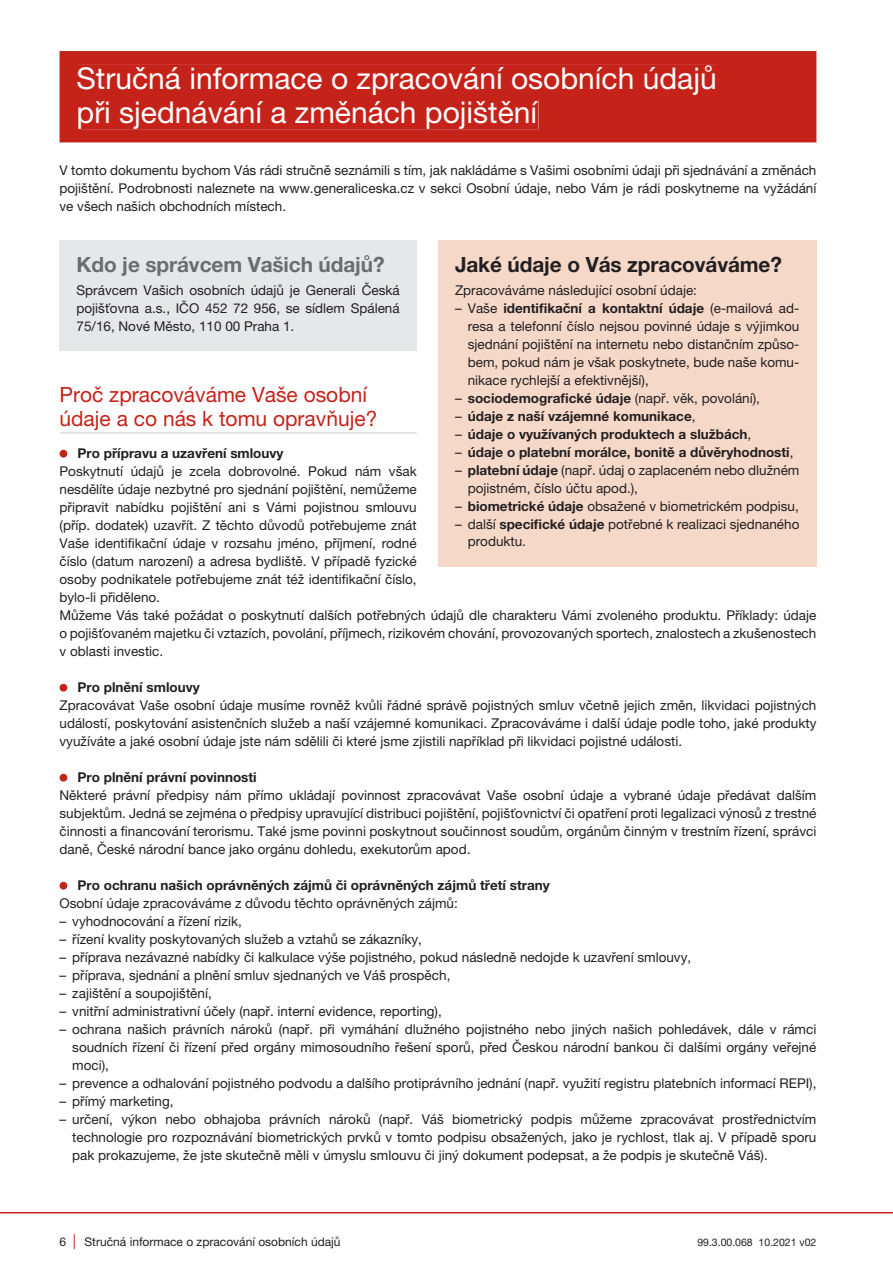
<style>
.page{position:relative;width:893px;height:1263px;background:#fff}
.page>*{position:absolute;margin:0;border:0;box-sizing:border-box;transform-origin:0 0}
.t1{font:30px/34.5px "Helvetica Neue LT Pro";color:#fff}
.t2{font:21px/24px "Helvetica Neue LT Pro";color:#c5221a}
.t3{font:700 21px "Helvetica Neue LT Pro";letter-spacing:-.005em;color:#231f20}
.t4{font:700 21px "Helvetica Neue LT Pro";letter-spacing:-.005em;color:#6c6d70}
.t5{font:13.5px/18px "Helvetica Neue LT Pro";color:#231f20;text-align:justify}
.t6{font:700 13.5px "Helvetica Neue LT Pro";color:#231f20}
.t7{font:12px "Helvetica Neue LT Pro";color:#231f20}
.t8{font:10.5px "Helvetica Neue LT Pro";color:#231f20}
.s1{font-weight:700}
.s2{font-weight:400}
.s3{font-size:15px;color:#c5221a}
</style>
<div class="page">
<hr style="left:60px;top:432px;width:357px;height:1px;background:#d1d2d4">
<div style="left:60px;top:450px;width:7px;height:8px;background:#c5221a;border-radius:50%"></div>
<div style="left:60px;top:684px;width:7px;height:8px;background:#c5221a;border-radius:50%"></div>
<div style="left:60px;top:774px;width:7px;height:8px;background:#c5221a;border-radius:50%"></div>
<div style="left:60px;top:882px;width:7px;height:8px;background:#c5221a;border-radius:50%"></div>
<div style="left:60px;top:51px;width:756px;height:91px;background:#c5221a"></div>
<div style="left:78px;top:65px;width:639px;height:30px;background:#c5221a"></div>
<div style="left:79px;top:101px;width:459px;height:28px;background:#c5221a"></div>
<div style="left:438px;top:240px;width:378px;height:327px;background:#f6d8c9"></div>
<div style="left:60px;top:240px;width:357px;height:111px;background:#e6e7e9"></div>
<hr style="left:0;top:1212px;width:893px;height:1px;background:#c5221a">
<h1 class="t1" style="left:77px;top:60px;width:642px">Stručná informace o zpracování osobních údajů při sjednávání a změnách pojištění</h1>
<p class="t5" style="left:60px;top:161px;width:758px">V tomto dokumentu bychom Vás rádi stručně seznámili s tím, jak nakládáme s Vašimi osobními údaji při sjednávání a změnách pojištění. Podrobnosti naleznete na www.generaliceska.cz v sekci Osobní údaje, nebo Vám je rádi poskytneme na vyžádání ve všech našich obchodních místech.</p>
<h2 class="t4" style="left:77px;top:252px;width:310px">Kdo je správcem Vašich údajů?</h2>
<p class="t5" style="left:77px;top:281px;width:325px">Správcem Vašich osobních údajů je Generali Česká pojišťovna a.s., IČO 452 72 956, se sídlem Spálená 75/16, Nové Město, 110 00 Praha 1.</p>
<h2 class="t3" style="left:455px;top:252px;width:329px">Jaké údaje o Vás zpracováváme?</h2>
<p class="t5" style="left:455px;top:281px;width:244px">Zpracováváme následující osobní údaje:</p>
<p class="t5" style="left:468px;top:299px;width:333px;text-indent:-13px">– Vaše <span class="s1">identifikační a kontaktní údaje</span> (e-mailová ad&shy;resa a telefonní číslo nejsou povinné údaje s výjimkou sjednání pojištění na internetu nebo distančním způso&shy;bem, pokud nám je však poskytnete, bude naše komu&shy;nikace rychlejší a efektivnější),</p>
<p class="t6" style="left:455px;top:389px;width:306px"><span class="s2">–</span> sociodemografické údaje <span class="s2">(např. věk, povolání),</span></p>
<p class="t6" style="left:455px;top:407px;width:242px"><span class="s2">–</span> údaje z naší vzájemné komunikace<span class="s2">,</span></p>
<p class="t6" style="left:455px;top:425px;width:298px"><span class="s2">–</span> údaje o využívaných produktech a službách<span class="s2">,</span></p>
<p class="t6" style="left:455px;top:443px;width:340px"><span class="s2">–</span> údaje o platební morálce, bonitě a důvěryhodnosti<span class="s2">,</span></p>
<p class="t5" style="left:468px;top:460px;width:333px;text-indent:-13px">– <span class="s1">platební údaje</span> (např. údaj o zaplaceném nebo dlužném pojistném, číslo účtu apod.),</p>
<p class="t5" style="left:455px;top:496px;width:345px">– <span class="s1">biometrické údaje</span> obsažené v biometrickém podpisu,</p>
<p class="t5" style="left:468px;top:514px;width:333px;text-indent:-13px">– další <span class="s1">specifické údaje</span> potřebné k realizaci sjednaného produktu.</p>
<h2 class="t2" style="left:60px;top:382px;width:319px">Proč zpracováváme Vaše osobní údaje a co nás k tomu opravňuje?</h2>
<p class="t6" style="left:78px;top:444px;width:208px">Pro přípravu a uzavření smlouvy</p>
<p class="t5" style="left:60px;top:462px;width:758px;text-align:left">Poskytnutí údajů je zcela dobrovolné. Pokud nám však<br>nesdělíte údaje nezbytné pro sjednání pojištění, nemůžeme<br>připravit nabídku pojištění ani s Vámi pojistnou smlouvu<br>(příp. dodatek) uzavřít. Z těchto důvodů potřebujeme znát<br>Vaše identifikační údaje v rozsahu jméno, příjmení, rodné<br>číslo (datum narození) a adresa bydliště. V případě fyzické<br>osoby podnikatele potřebujeme znát též identifikační číslo,<br>bylo-li přiděleno.<br>Můžeme Vás také požádat o poskytnutí dalších potřebných údajů dle charakteru Vámi zvoleného produktu. Příklady: údaje o pojišťovaném majetku či vztazích, povolání, příjmech, rizikovém chování, provozovaných sportech, znalostech a zkušenostech v oblasti investic.</p>
<p class="t6" style="left:78px;top:678px;width:124px">Pro plnění smlouvy</p>
<p class="t5" style="left:60px;top:696px;width:758px">Zpracovávat Vaše osobní údaje musíme rovněž kvůli řádné správě pojistných smluv včetně jejich změn, likvidaci pojistných událostí, poskytování asistenčních služeb a naší vzájemné komunikaci. Zpracováváme i další údaje podle toho, jaké produkty využíváte a jaké osobní údaje jste nám sdělili či které jsme zjistili například při likvidaci pojistné události.</p>
<p class="t6" style="left:78px;top:768px;width:181px">Pro plnění právní povinnosti</p>
<p class="t5" style="left:60px;top:786px;width:758px">Některé právní předpisy nám přímo ukládají povinnost zpracovávat Vaše osobní údaje a vybrané údaje předávat dalším subjektům. Jedná se zejména o předpisy upravující distribuci pojištění, pojišťovnictví či opatření proti legalizaci výnosů z trestné činnosti a financování terorismu. Také jsme povinni poskytnout součinnost soudům, orgánům činným v trestním řízení, správci daně, České národní bance jako orgánu dohledu, exekutorům apod.</p>
<p class="t6" style="left:78px;top:876px;width:474px">Pro ochranu našich oprávněných zájmů či oprávněných zájmů třetí strany</p>
<p class="t5" style="left:60px;top:894px;width:400px">Osobní údaje zpracováváme z důvodu těchto oprávněných zájmů:</p>
<p class="t5" style="left:60px;top:912px;width:184px">– vyhodnocování a řízení rizik,</p>
<p class="t5" style="left:60px;top:930px;width:364px">– řízení kvality poskytovaných služeb a vztahů se zákazníky,</p>
<p class="t5" style="left:60px;top:948px;width:633px">– příprava nezávazné nabídky či kalkulace výše pojistného, pokud následně nedojde k uzavření smlouvy,</p>
<p class="t5" style="left:60px;top:966px;width:392px">– příprava, sjednání a plnění smluv sjednaných ve Váš prospěch,</p>
<p class="t5" style="left:60px;top:984px;width:154px">– zajištění a soupojištění,</p>
<p class="t5" style="left:60px;top:1002px;width:384px">– vnitřní administrativní účely (např. interní evidence, reporting),</p>
<p class="t5" style="left:72px;top:1020px;width:746px;text-indent:-13px">– ochrana našich právních nároků (např. při vymáhání dlužného pojistného nebo jiných našich pohledávek, dále v rámci soudních řízení či řízení před orgány mimosoudního řešení sporů, před Českou národní bankou či dalšími orgány veřejné moci),</p>
<p class="t5" style="left:60px;top:1073px;width:758px">– prevence a odhalování pojistného podvodu a dalšího protiprávního jednání (např. využití registru platebních informací REPI),</p>
<p class="t5" style="left:60px;top:1091px;width:116px">– přímý marketing,</p>
<p class="t5" style="left:72px;top:1109px;width:746px;text-indent:-13px">– určení, výkon nebo obhajoba právních nároků (např. Váš biometrický podpis můžeme zpracovávat prostřednictvím technologie pro rozpoznávání biometrických prvků v tomto podpisu obsažených, jako je rychlost, tlak aj. V případě sporu pak prokazujeme, že jste skutečně měli v úmyslu smlouvu či jiný dokument podepsat, a že podpis je skutečně Váš).</p>
<p class="t7" style="left:60px;top:1234px;width:283px">6 <span class="s3">|</span> Stručná informace o zpracování osobních údajů</p>
<p class="t8" style="left:697px;top:1236px;width:121px">99.3.00.068 10.2021 v02</p>
</div>
